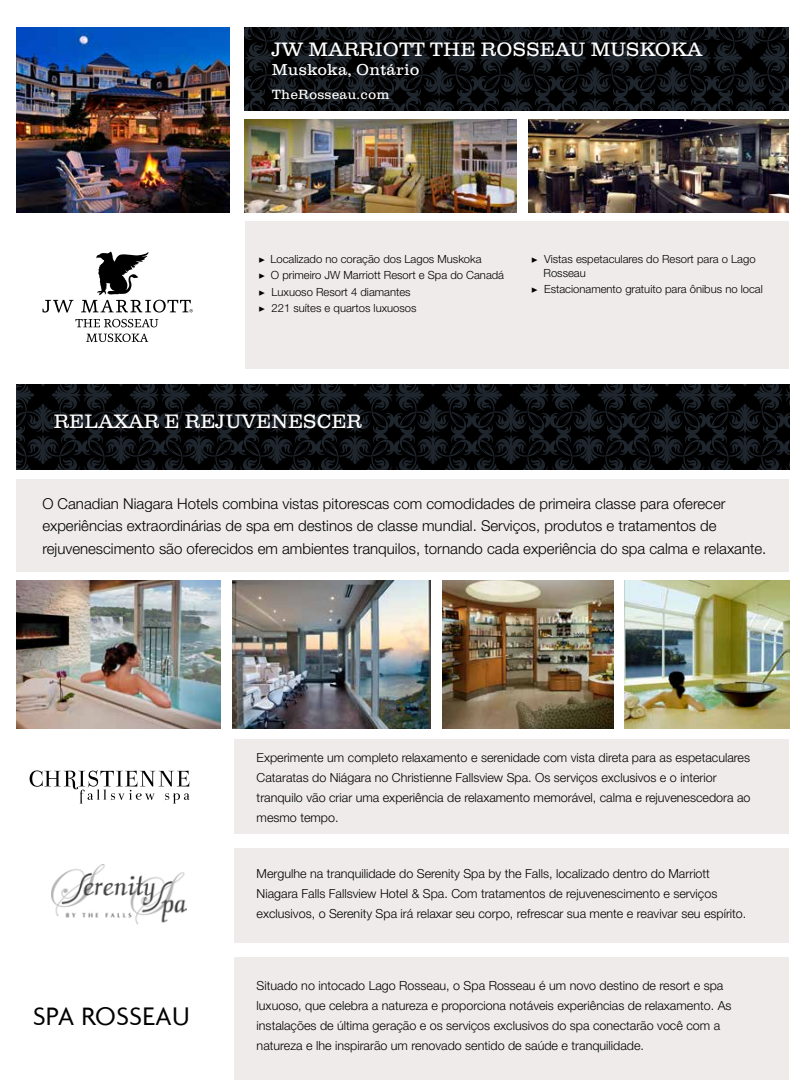
<style>
.page{position:relative;width:810px;height:1080px;background:#fff}
.page>*{position:absolute;margin:0;border:0;box-sizing:border-box;transform-origin:0 0}
.t1{font:27.5px "Agenda";letter-spacing:.005em;color:#000}
.t2{font:20px "Clarendon T Ligh";letter-spacing:.01em;color:#fff}
.t3{font:16.25px "Clarendon T Ligh";letter-spacing:.01em;color:#fff}
.t4{font:300 15px/22.5px "Helvetica Neue LT Std";color:#000}
.t5{font:13.75px "Clarendon T Ligh";letter-spacing:.01em;color:#fff}
.t6{font:300 12.5px/20px "Helvetica Neue LT Std";color:#000}
.t7{font:300 11.25px/16.2px "Helvetica Neue LT Std";color:#000}
.s1{font-family:"Minion Pro";font-weight:400}
</style>
<div class="page">
<svg style="left:43px;top:300px;width:31px;height:13px"></svg>
<svg style="left:76px;top:319px;width:82px;height:8px"></svg>
<svg style="left:86px;top:334px;width:62px;height:8px"></svg>
<svg style="left:81px;top:252px;width:112px;height:61px"></svg>
<svg style="left:245px;top:27px;width:544px;height:84px;background:#0c0e12"></svg>
<div style="left:245px;top:221px;width:544px;height:148px;background:#eeebea"></div>
<img style="left:245px;top:120px;width:272px;height:92px">
<img style="left:528px;top:120px;width:261px;height:92px">
<img style="left:16px;top:27px;width:214px;height:185px">
<svg style="left:17px;top:384px;width:772px;height:86px;background:#0b0e11"></svg>
<img style="left:232px;top:581px;width:198px;height:148px">
<img style="left:17px;top:580px;width:203px;height:149px">
<img style="left:625px;top:581px;width:164px;height:148px">
<img style="left:442px;top:581px;width:171px;height:148px">
<div style="left:17px;top:480px;width:772px;height:92px;background:#eeebea"></div>
<div style="left:234px;top:739px;width:555px;height:95px;background:#eeebea"></div>
<div style="left:234px;top:848px;width:555px;height:95px;background:#eeebea"></div>
<div style="left:234px;top:957px;width:555px;height:123px;background:#eeebea"></div>
<svg style="left:30px;top:770px;width:160px;height:34px"></svg>
<img style="left:52px;top:865px;width:135px;height:60px">
<h2 class="t2" style="left:272px;top:38px;width:432px">JW MARRIOTT THE ROSSEAU MUSKOKA</h2>
<h3 class="t3" style="left:272px;top:60px;width:149px">Muskoka, Ontário</h3>
<p class="t5" style="left:272px;top:87px;width:119px">TheRosseau.com</p>
<p class="t7" style="left:258px;top:251px;width:247px"><span class="s1">▶</span> Localizado no coração dos Lagos Muskoka<br><span class="s1">▶</span> O primeiro JW Marriott Resort e Spa do Canadá <span class="s1">▶</span> Luxuoso Resort 4 diamantes<br><span class="s1">▶</span> 221 suítes e quartos luxuosos</p>
<p class="t7" style="left:544px;top:252px;width:214px;line-height:13.5px;text-indent:-13px"><span class="s1">▶</span> Vistas espetaculares do Resort para o Lago<br>Rosseau</p>
<p class="t7" style="left:531px;top:281px;width:233px"><span class="s1">▶</span> Estacionamento gratuito para ônibus no local</p>
<h2 class="t2" style="left:54px;top:410px;width:310px">RELAXAR E REJUVENESCER</h2>
<p class="t4" style="left:42px;top:492px;width:726px">O Canadian Niagara Hotels combina vistas pitorescas com comodidades de primeira classe para oferecer experiências extraordinárias de spa em destinos de classe mundial. Serviços, produtos e tratamentos de rejuvenescimento são oferecidos em ambientes tranquilos, tornando cada experiência do spa calma e relaxante.</p>
<p class="t6" style="left:257px;top:748px;width:495px">Experimente um completo relaxamento e serenidade com vista direta para as espetaculares Cataratas do Niágara no Christienne Fallsview Spa. Os serviços exclusivos e o interior tranquilo vão criar uma experiência de relaxamento memorável, calma e rejuvenescedora ao mesmo tempo.</p>
<h1 class="t1" style="left:33px;top:1000px;width:159px">SPA ROSSEAU</h1>
<p class="t6" style="left:257px;top:863px;width:491px">Mergulhe na tranquilidade do Serenity Spa by the Falls, localizado dentro do Marriott<br>Niagara Falls Fallsview Hotel &amp; Spa. Com tratamentos de rejuvenescimento e serviços exclusivos, o Serenity Spa irá relaxar seu corpo, refrescar sua mente e reavivar seu espírito.</p>
<p class="t6" style="left:257px;top:976px;width:476px">Situado no intocado Lago Rosseau, o Spa Rosseau é um novo destino de resort e spa luxuoso, que celebra a natureza e proporciona notáveis experiências de relaxamento. As instalações de última geração e os serviços exclusivos do spa conectarão você com a natureza e lhe inspirarão um renovado sentido de saúde e tranquilidade.</p>
</div>
